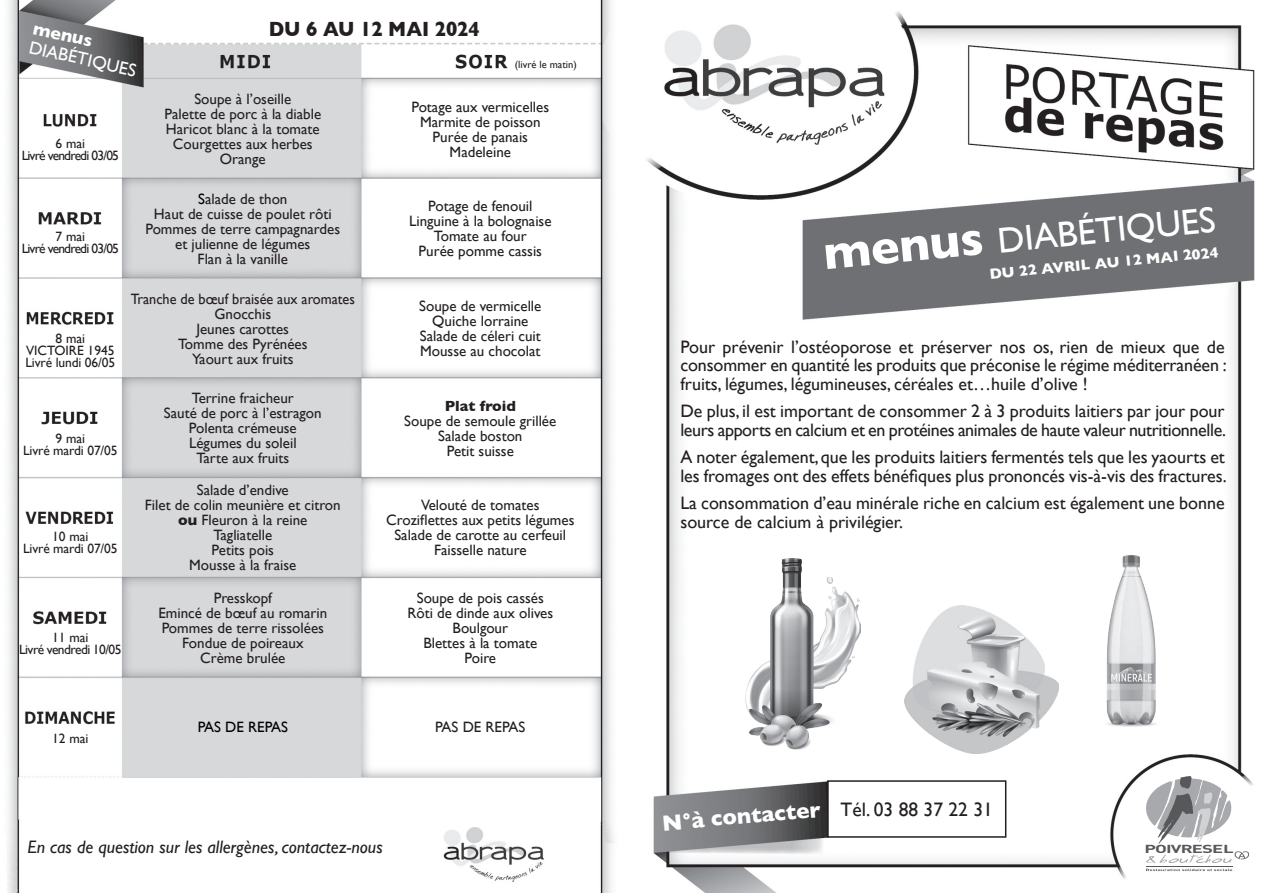
<style>
.page{position:relative;width:1263px;height:893px;background:#fff}
.page>*{position:absolute;margin:0;border:0;box-sizing:border-box;transform-origin:0 0}
.t1{font:36px "Gill Sans";color:#fff}
.t2{font:700 22.5px "Gill Sans";color:#fff}
.t3{font:700 21px "Gill Sans";color:#231f20;scale:.9 1}
.t4{font:19.5px "Gill Sans";color:#231f20}
.t5{font:18px/18.8px "Gill Sans";color:#231f20}
.t6{font:18px/18.8px "Gill Sans";letter-spacing:-.02em;color:#231f20}
.t7{font:italic 18px "Gill Sans";color:#231f20}
.t8{font:18px "Gill Sans";color:#fff}
.t9{font:700 18px "Gill Sans";color:#fff}
.t10{font:15px/15px "Gill Sans";color:#231f20;text-align:center}
.t11{font:15px/15px "Gill Sans";color:#231f20;text-align:center;scale:.95 1}
.t12{font:700 15px "Gill Sans";color:#fff}
.t13{font:15px "Gill Sans";color:#000}
.t14{font:700 15px "Gill Sans";color:#231f20}
.t15{font:13.5px/12px "Gill Sans";letter-spacing:-.01em;color:#231f20;text-align:center}
.t16{font:13.5px/12px "Gill Sans";letter-spacing:-.06em;color:#231f20;text-align:center}
.t17{font:13.5px/12px "Gill Sans";letter-spacing:-.04em;color:#231f20;text-align:center}
.t18{font:700 11.55px "DIN";letter-spacing:-.05em;color:#57585a;scale:1.6 1}
.t19{font:10.5px "Gill Sans";color:#231f20}
.s1{color:#000}
.s2{font-weight:700}
.s3{font-weight:700;font-size:48px}
</style>
<div class="page">
<img style="left:7px;top:0;width:1248px;height:893px">
<svg style="left:1143px;top:772px;width:107px;height:108px"></svg>
<div style="left:827px;top:780px;width:179px;height:58px;border:2px solid #231f20"></div>
<img style="left:905px;top:605px;width:153px;height:149px">
<img style="left:744px;top:559px;width:117px;height:191px">
<img style="left:1102px;top:556px;width:59px;height:172px">
<p class="t9" style="left:36px;top:17px;width:62px;rotate:13deg">menus</p>
<p class="t8" style="left:31px;top:39px;width:111px;rotate:13deg">DIABÉTIQUES</p>
<h3 class="t3" style="left:269px;top:16px;width:236px">DU 6 AU 12 MAI 2024</h3>
<p class="t19" style="left:515px;top:60px;width:63px">(livré le matin)</p>
<p class="t16" style="left:22px;top:138px;width:99px">6 mai<br>Livré vendredi 03/05</p>
<p class="t16" style="left:22px;top:232px;width:99px">7 mai<br>Livré vendredi 03/05</p>
<p class="t15" style="left:26px;top:334px;width:91px">8 mai<br>VICTOIRE 1945<br>Livré lundi 06/05</p>
<p class="t15" style="left:23px;top:434px;width:96px">9 mai<br>Livré mardi 07/05</p>
<p class="t15" style="left:23px;top:531px;width:96px">10 mai<br>Livré mardi 07/05</p>
<p class="t17" style="left:19px;top:632px;width:104px">11 mai<br>Livré vendredi 10/05</p>
<p class="t10" style="left:164px;top:93px;width:158px">Soupe à l’oseille<br>Palette de porc à la diable<br>Haricot blanc à la tomate<br>Courgettes aux herbes<br>Orange</p>
<p class="t10" style="left:411px;top:100px;width:139px">Potage aux vermicelles<br>Marmite de poisson<br>Purée de panais<br>Madeleine</p>
<p class="t10" style="left:145px;top:191px;width:196px"><span class="s1">S</span>alade de thon<br>Haut de cuisse de poulet rôti<br>Pommes de terre campagnardes et julienne de légumes<br>Flan à la vanille</p>
<p class="t10" style="left:409px;top:200px;width:144px">Potage de fenouil<br>Linguine à la bolognaise<br>Tomate au four<br>Purée pomme cassis</p>
<p class="t11" style="left:131px;top:291px;width:238px">Tranche de bœuf braisée aux aromates<br>Gnocchis<br>Jeunes carottes<br>Tomme des Pyrénées<br>Yaourt aux fruits</p>
<p class="t10" style="left:419px;top:300px;width:124px">Soupe de vermicelle<br>Quiche lorraine<br>Salade de céleri cuit<br>Mousse au chocolat</p>
<p class="t10" style="left:164px;top:391px;width:159px">Terrine fraicheur<br>Sauté de porc à l’estragon<br>Polenta crémeuse<br>Légumes du soleil<br>Tarte aux fruits</p>
<p class="t14" style="left:445px;top:397px;width:73px">Plat froid</p>
<p class="t10" style="left:404px;top:414px;width:154px">Soupe de semoule grillée<br>Salade boston<br>Petit suisse</p>
<p class="t10" style="left:145px;top:484px;width:197px">Salade d’endive<br>Filet de colin meunière et citron <span class="s2">ou</span> Fleuron à la reine<br>Tagliatelle<br>Petits pois<br>Mousse à la fraise</p>
<p class="t10" style="left:386px;top:499px;width:190px">Velouté de tomates<br>Croziflettes aux petits légumes<br>Salade de carotte au cerfeuil<br>Faisselle nature</p>
<p class="t10" style="left:158px;top:591px;width:170px">Presskopf<br>Emincé de bœuf au romarin<br>Pommes de terre rissolées<br>Fondue de poireaux<br>Crème brulée</p>
<p class="t10" style="left:407px;top:591px;width:147px">Soupe de pois cassés<br>Rôti de dinde aux olives<br>Boulgour<br>Blettes à la tomate<br>Poire</p>
<p class="t15" style="left:52px;top:733px;width:38px">12 mai</p>
<p class="t13" style="left:198px;top:721px;width:92px">PAS DE REPAS</p>
<p class="t10" style="left:435px;top:721px;width:92px">PAS DE REPAS</p>
<h1 class="t1" style="left:822px;top:245px;width:395px;rotate:-6deg"><span class="s3">menus</span> DIABÉTIQUES</h1>
<p class="t12" style="left:989px;top:266px;width:231px;rotate:-6deg">DU 22 AVRIL AU 12 MAI 2024</p>
<p class="t5" style="left:680px;top:339px;width:548px;text-align:justify">Pour prévenir l’ostéoporose et préserver nos os, rien de mieux que de consommer en quantité les produits que préconise le régime méditerranéen : fruits, légumes, légumineuses, céréales et…huile d’olive !</p>
<p class="t6" style="left:680px;top:403px;width:547px">De plus, il est important de consommer 2 à 3 produits laitiers par jour pour leurs apports en calcium et en protéines animales de haute valeur nutritionnelle.</p>
<p class="t5" style="left:680px;top:448px;width:548px">A noter également, que les produits laitiers fermentés tels que les yaourts et les fromages ont des effets bénéfiques plus prononcés vis-à-vis des fractures.</p>
<p class="t5" style="left:680px;top:494px;width:546px">La consommation d’eau minérale riche en calcium est également une bonne source de calcium à privilégier.</p>
<h2 class="t2" style="left:661px;top:810px;width:161px;rotate:-5deg">N°à contacter</h2>
<h3 class="t4" style="left:841px;top:801px;width:154px">Tél. 03 88 37 22 31</h3>
<p class="t7" style="left:28px;top:839px;width:357px">En cas de question sur les allergènes, contactez-nous</p>
<p class="t18" style="left:1144px;top:842px;width:57px">POIVRESEL</p>
</div>
